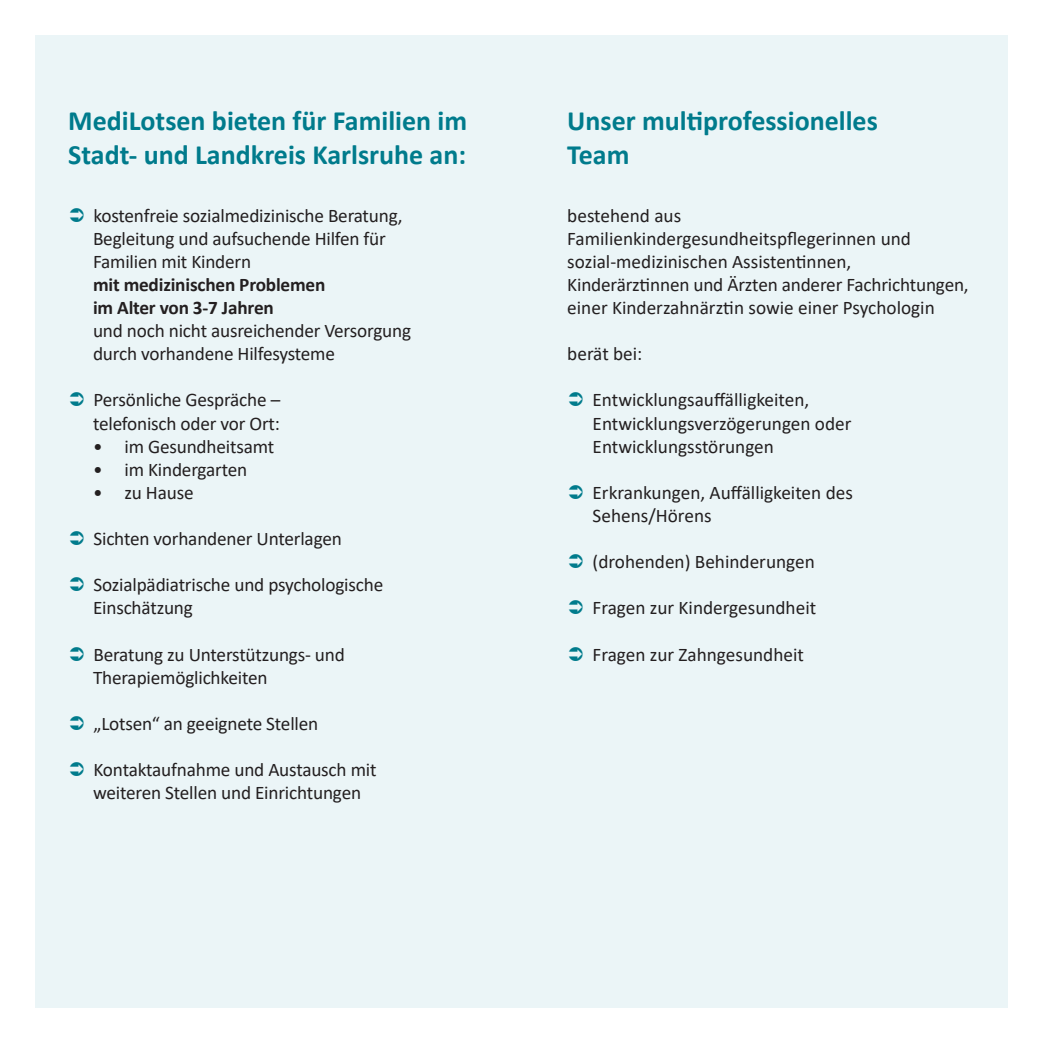
<style>
.page{position:relative;width:1042px;height:1042px;background:#fff}
.page>*{position:absolute;margin:0;border:0;box-sizing:border-box;transform-origin:0 0}
.t1{font:700 28px/33.6px "Calibri";color:#007b8c}
.t2{font:19.25px/23.1px "Calibri";letter-spacing:-.01em;color:#231f20}
.t3{font:700 19.25px "Calibri";letter-spacing:-.01em;color:#231f20}
</style>
<div class="page">
<div style="left:35px;top:35px;width:972px;height:972px;background:#ebf5f7"></div>
<p class="t1" style="left:68px;top:104px;width:400px">MediLotsen bieten für Familien im<br>Stadt- und Landkreis Karlsruhe an:</p>
<p class="t2" style="left:93px;top:203px;width:311px">kostenfreie sozialmedizinische Beratung,</p>
<p class="t2" style="left:93px;top:226px;width:294px">Begleitung und aufsuchende Hilfen für</p>
<p class="t2" style="left:93px;top:249px;width:160px">Familien mit Kindern</p>
<p class="t3" style="left:93px;top:271px;width:234px">mit medizinischen Problemen</p>
<p class="t3" style="left:93px;top:294px;width:182px">im Alter von 3-7 Jahren</p>
<p class="t2" style="left:93px;top:319px;width:319px">und noch nicht ausreichender Versorgung</p>
<p class="t2" style="left:93px;top:342px;width:243px">durch vorhandene Hilfesysteme</p>
<p class="t2" style="left:93px;top:388px;width:188px">Persönliche Gespräche –</p>
<p class="t2" style="left:93px;top:411px;width:188px">telefonisch oder vor Ort:</p>
<p class="t2" style="left:93px;top:434px;width:183px">• im Gesundheitsamt</p>
<p class="t2" style="left:93px;top:457px;width:156px">• im Kindergarten</p>
<p class="t2" style="left:93px;top:480px;width:102px">• zu Hause</p>
<p class="t2" style="left:93px;top:527px;width:250px">Sichten vorhandener Unterlagen</p>
<p class="t2" style="left:93px;top:573px;width:291px">Sozialpädiatrische und psychologische</p>
<p class="t2" style="left:93px;top:596px;width:101px">Einschätzung</p>
<p class="t2" style="left:93px;top:642px;width:253px">Beratung zu Unterstützungs- und</p>
<p class="t2" style="left:93px;top:665px;width:176px">Therapiemöglichkeiten</p>
<p class="t2" style="left:93px;top:711px;width:226px">„Lotsen“ an geeignete Stellen</p>
<p class="t2" style="left:93px;top:758px;width:284px">Kontaktaufnahme und Austausch mit</p>
<p class="t2" style="left:93px;top:781px;width:270px">weiteren Stellen und Einrichtungen</p>
<p class="t1" style="left:567px;top:104px;width:312px">Unser multiprofessionelles</p>
<p class="t1" style="left:567px;top:137px;width:64px">Team</p>
<p class="t2" style="left:567px;top:203px;width:115px">bestehend aus</p>
<p class="t2" style="left:567px;top:226px;width:345px">Familienkindergesundheitspflegerinnen und sozial-medizinischen Assistentinnen,</p>
<p class="t2" style="left:567px;top:272px;width:403px">Kinderärztinnen und Ärzten anderer Fachrichtungen, einer Kinderzahnärztin sowie einer Psychologin</p>
<p class="t2" style="left:567px;top:342px;width:77px">berät bei:</p>
<p class="t2" style="left:592px;top:388px;width:218px">Entwicklungsauffälligkeiten,</p>
<p class="t2" style="left:592px;top:411px;width:260px">Entwicklungsverzögerungen oder</p>
<p class="t2" style="left:592px;top:434px;width:183px">Entwicklungsstörungen</p>
<p class="t2" style="left:592px;top:480px;width:262px">Erkrankungen, Auffälligkeiten des</p>
<p class="t2" style="left:592px;top:503px;width:121px">Sehens/Hörens</p>
<p class="t2" style="left:592px;top:550px;width:224px">(drohenden) Behinderungen</p>
<p class="t2" style="left:592px;top:596px;width:225px">Fragen zur Kindergesundheit</p>
<p class="t2" style="left:592px;top:642px;width:213px">Fragen zur Zahngesundheit</p>
</div>
